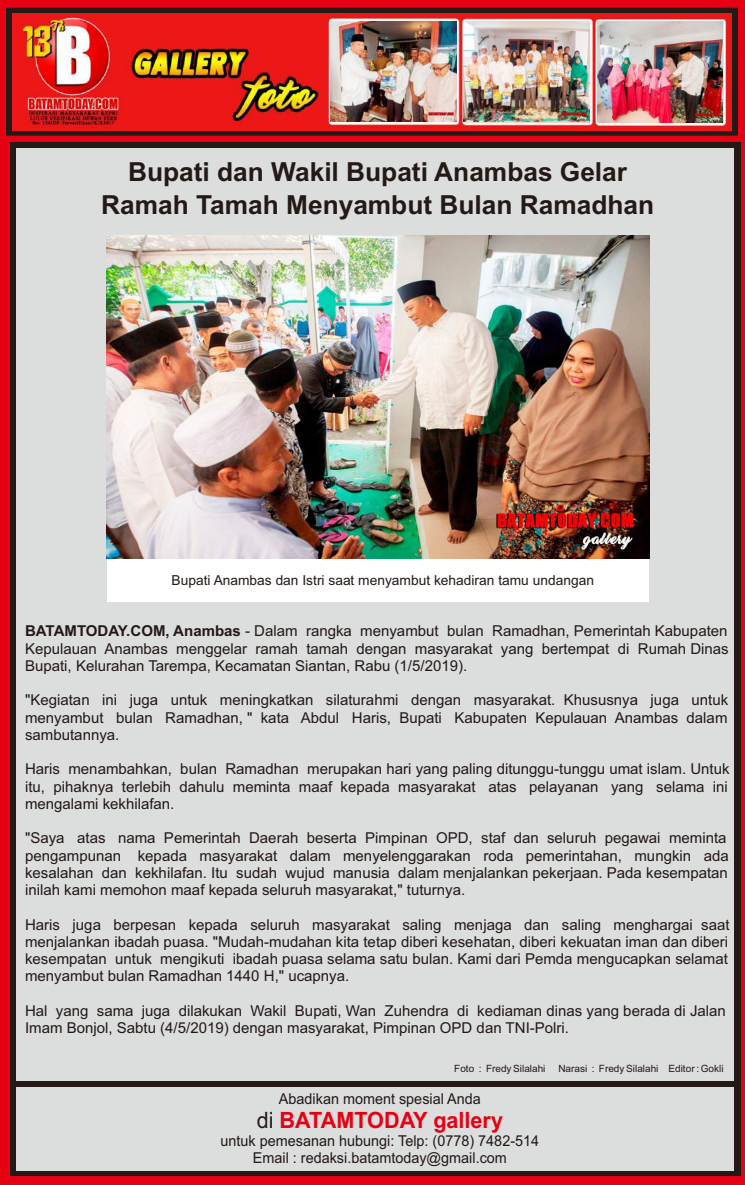
<style>
.page{position:relative;width:745px;height:1185px;background:#fff}
.page>*{position:absolute;margin:0;border:0;box-sizing:border-box;transform-origin:0 0}
.t1{font:700 26.25px/32.8px "Arial";color:#231916;text-align:center}
.t2{font:700 22.5px "Arial";color:#e60013;scale:.96 1}
.t3{font:15px/17.2px "Arial";color:#231916;text-align:justify}
.t4{font:15px/16.8px "Arial";color:#231916;text-align:center;scale:.96 1}
.t5{font:13.75px "Arial";color:#231916}
.t6{font:10px "Arial";color:#231916}
.s1{font-weight:700}
.s2{font-weight:400;color:#231916}
</style>
<div class="page">
<div style="left:0;top:0;width:744px;height:1185px;background:#e60013"></div>
<div style="left:10px;top:143px;width:730px;height:1033px;background:#231916"></div>
<div style="left:16px;top:149px;width:717px;height:932px;background:#dcdddd"></div>
<div style="left:16px;top:1087px;width:717px;height:83px;background:#dcdddd"></div>
<svg style="left:6px;top:8px;width:731px;height:127px;background:#341816"></svg>
<div style="left:107px;top:549px;width:541px;height:53px;background:#fff"></div>
<img style="left:12px;top:13px;width:719px;height:117px">
<img style="left:331px;top:21px;width:125px;height:101px">
<img style="left:463px;top:21px;width:126px;height:101px">
<img style="left:597px;top:21px;width:125px;height:101px">
<img style="left:107px;top:236px;width:541px;height:323px">
<h1 class="t1" style="left:101px;top:158px;width:554px">Bupati dan Wakil Bupati Anambas Gelar<br>Ramah Tamah Menyambut Bulan Ramadhan</h1>
<p class="t5" style="left:171px;top:575px;width:423px">Bupati Anambas dan Istri saat menyambut kehadiran tamu undangan</p>
<p class="t3" style="left:25px;top:624px;width:704px"><span class="s1">BATAMTODAY.COM, Anambas</span> - Dalam rangka menyambut bulan Ramadhan, Pemerintah Kabupaten Kepulauan Anambas menggelar ramah tamah dengan masyarakat yang bertempat di Rumah Dinas Bupati, Kelurahan Tarempa, Kecamatan Siantan, Rabu (1/5/2019).</p>
<p class="t3" style="left:25px;top:693px;width:704px">"Kegiatan ini juga untuk meningkatkan silaturahmi dengan masyarakat. Khususnya juga untuk menyambut bulan Ramadhan, " kata Abdul Haris, Bupati Kabupaten Kepulauan Anambas dalam sambutannya.</p>
<p class="t3" style="left:25px;top:762px;width:705px">Haris menambahkan, bulan Ramadhan merupakan hari yang paling ditunggu-tunggu umat islam. Untuk itu, pihaknya terlebih dahulu meminta maaf kepada masyarakat atas pelayanan yang selama ini mengalami kekhilafan.</p>
<p class="t3" style="left:25px;top:831px;width:704px;text-align:left">"Saya atas nama Pemerintah Daerah beserta Pimpinan OPD, staf dan seluruh pegawai meminta pengampunan kepada masyarakat dalam menyelenggarakan roda pemerintahan, mungkin ada kesalahan dan kekhilafan. Itu sudah wujud manusia dalam menjalankan pekerjaan. Pada kesempatan inilah kami memohon maaf kepada seluruh masyarakat," tuturnya.</p>
<p class="t3" style="left:25px;top:917px;width:705px">Haris juga berpesan kepada seluruh masyarakat saling menjaga dan saling menghargai saat menjalankan ibadah puasa. "Mudah-mudahan kita tetap diberi kesehatan, diberi kekuatan iman dan diberi kesempatan untuk mengikuti ibadah puasa selama satu bulan. Kami dari Pemda mengucapkan selamat menyambut bulan Ramadhan 1440 H," ucapnya.</p>
<p class="t3" style="left:25px;top:1003px;width:702px">Hal yang sama juga dilakukan Wakil Bupati, Wan Zuhendra di kediaman dinas yang berada di Jalan<br>Imam Bonjol, Sabtu (4/5/2019) dengan masyarakat, Pimpinan OPD dan TNI-Polri.</p>
<p class="t6" style="left:454px;top:1065px;width:93px">Foto : Fredy Silalahi</p>
<p class="t6" style="left:558px;top:1065px;width:167px">Narasi : Fredy Silalahi Editor : Gokli</p>
<p class="t4" style="left:279px;top:1092px;width:212px">Abadikan moment spesial Anda</p>
<h2 class="t2" style="left:256px;top:1111px;width:258px"><span class="s2">di</span> BATAMTODAY gallery</h2>
<p class="t4" style="left:220px;top:1134px;width:333px">untuk pemesanan hubungi: Telp: (0778) 7482-514<br>Email : redaksi.batamtoday@gmail.com</p>
</div>
